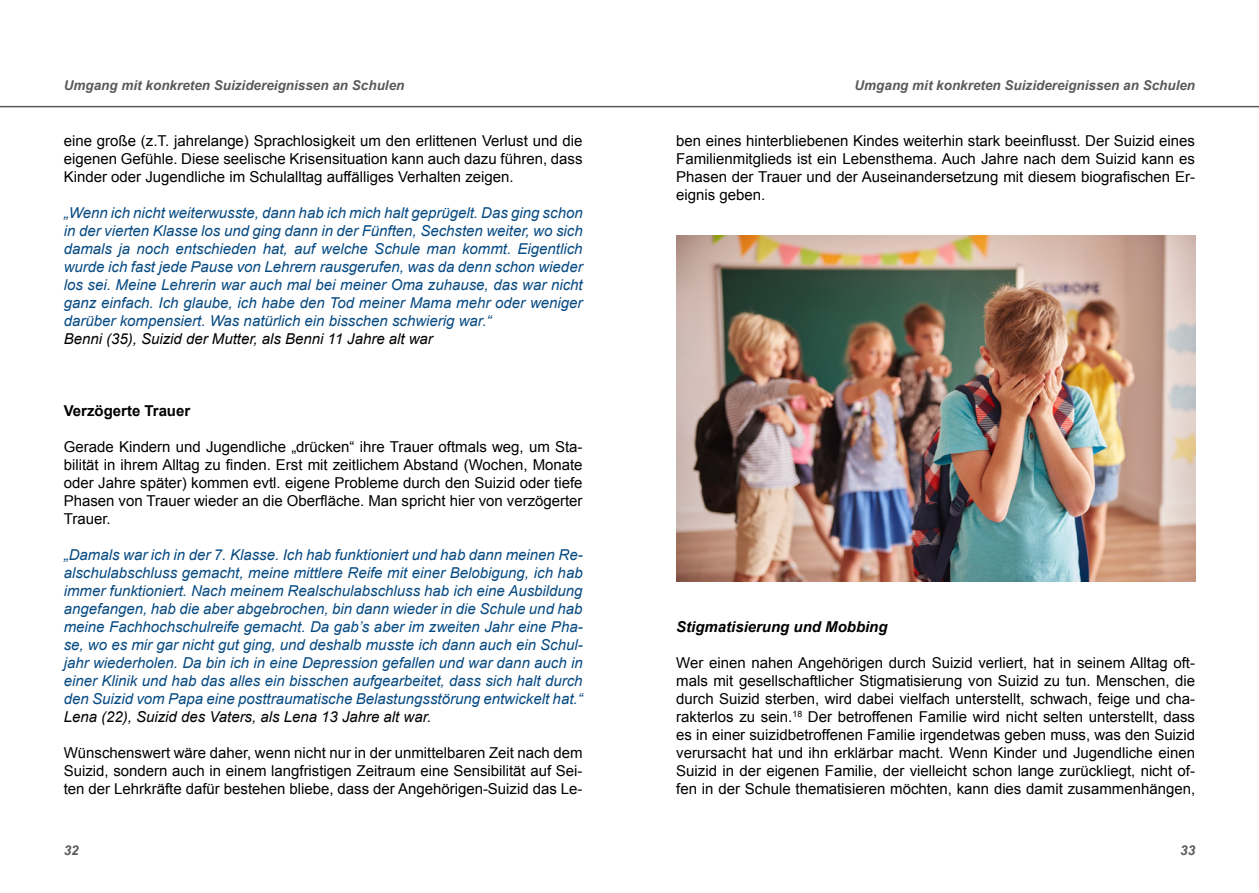
<style>
.page{position:relative;width:1259px;height:893px;background:#fff}
.page>*{position:absolute;margin:0;border:0;box-sizing:border-box;transform-origin:0 0}
.t1{font:15px/18px "Arial";color:#000;text-align:justify}
.t2{font:italic 15px/18px "Arial";color:#064a82;text-align:justify}
.t3{font:italic 15px "Arial";color:#000}
.t4{font:italic 700 15px "Arial";color:#000}
.t5{font:700 15px "Arial";color:#000}
.t6{font:italic 700 13.5px "Arial";color:#5a5a5b}
</style>
<div class="page">
<hr style="left:0;top:106px;width:1259px;height:1px;background:#5a5a5b">
<img style="left:676px;top:236px;width:519px;height:346px">
<p class="t6" style="left:64px;top:76px;width:342px">Umgang mit konkreten Suizidereignissen an Schulen</p>
<p class="t6" style="left:854px;top:76px;width:342px">Umgang mit konkreten Suizidereignissen an Schulen</p>
<p class="t1" style="left:64px;top:131px;width:520px">eine große (z.T. jahrelange) Sprachlosigkeit um den erlittenen Verlust und die eigenen Gefühle. Diese seelische Krisensituation kann auch dazu führen, dass Kinder oder Jugendliche im Schulalltag auffälliges Verhalten zeigen.</p>
<p class="t2" style="left:64px;top:204px;width:520px">„Wenn ich nicht weiterwusste, dann hab ich mich halt geprügelt. Das ging schon in der vierten Klasse los und ging dann in der Fünften, Sechsten weiter, wo sich damals ja noch entschieden hat, auf welche Schule man kommt. Eigentlich wurde ich fast jede Pause von Lehrern rausgerufen, was da denn schon wieder los sei. Meine Lehrerin war auch mal bei meiner Oma zuhause, das war nicht ganz einfach. Ich glaube, ich habe den Tod meiner Mama mehr oder weniger darüber kompensiert. Was natürlich ein bisschen schwierig war.“</p>
<p class="t3" style="left:64px;top:329px;width:371px">Benni (35), Suizid der Mutter, als Benni 11 Jahre alt war</p>
<p class="t5" style="left:64px;top:400px;width:128px">Verzögerte Trauer</p>
<p class="t1" style="left:64px;top:437px;width:520px">Gerade Kindern und Jugendliche „drücken“ ihre Trauer oftmals weg, um Sta&shy;bilität in ihrem Alltag zu finden. Erst mit zeitlichem Abstand (Wochen, Monate oder Jahre später) kommen evtl. eigene Probleme durch den Suizid oder tiefe Phasen von Trauer wieder an die Oberfläche. Man spricht hier von verzögerter Trauer.</p>
<p class="t2" style="left:64px;top:546px;width:520px">„Damals war ich in der 7. Klasse. Ich hab funktioniert und hab dann meinen Re&shy;alschulabschluss gemacht, meine mittlere Reife mit einer Belobigung, ich hab immer funktioniert. Nach meinem Realschulabschluss hab ich eine Ausbildung angefangen, hab die aber abgebrochen, bin dann wieder in die Schule und hab meine Fachhochschulreife gemacht. Da gab’s aber im zweiten Jahr eine Pha&shy;se, wo es mir gar nicht gut ging, und deshalb musste ich dann auch ein Schul&shy;jahr wiederholen. Da bin ich in eine Depression gefallen und war dann auch in einer Klinik und hab das alles ein bisschen aufgearbeitet, dass sich halt durch den Suizid vom Papa eine posttraumatische Belastungsstörung entwickelt hat.“</p>
<p class="t3" style="left:64px;top:707px;width:369px">Lena (22), Suizid des Vaters, als Lena 13 Jahre alt war.</p>
<p class="t1" style="left:64px;top:743px;width:520px">Wünschenswert wäre daher, wenn nicht nur in der unmittelbaren Zeit nach dem Suizid, sondern auch in einem langfristigen Zeitraum eine Sensibilität auf Sei&shy;ten der Lehrkräfte dafür bestehen bliebe, dass der Angehörigen-Suizid das Le-</p>
<p class="t1" style="left:676px;top:131px;width:520px">ben eines hinterbliebenen Kindes weiterhin stark beeinflusst. Der Suizid eines Familienmitglieds ist ein Lebensthema. Auch Jahre nach dem Suizid kann es Phasen der Trauer und der Auseinandersetzung mit diesem biografischen Er&shy;eignis geben.</p>
<p class="t4" style="left:676px;top:616px;width:213px">Stigmatisierung und Mobbing</p>
<p class="t1" style="left:676px;top:653px;width:520px">Wer einen nahen Angehörigen durch Suizid verliert, hat in seinem Alltag oft&shy;mals mit gesellschaftlicher Stigmatisierung von Suizid zu tun. Menschen, die durch Suizid sterben, wird dabei vielfach unterstellt, schwach, feige und cha&shy;rakterlos zu sein.<sup>18</sup> Der betroffenen Familie wird nicht selten unterstellt, dass es in einer suizidbetroffenen Familie irgendetwas geben muss, was den Suizid verursacht hat und ihn erklärbar macht. Wenn Kinder und Jugendliche einen Suizid in der eigenen Familie, der vielleicht schon lange zurückliegt, nicht of&shy;fen in der Schule thematisieren möchten, kann dies damit zusammenhängen,</p>
<p class="t6" style="left:64px;top:841px;width:17px">32</p>
<p class="t6" style="left:1180px;top:841px;width:17px">33</p>
</div>
